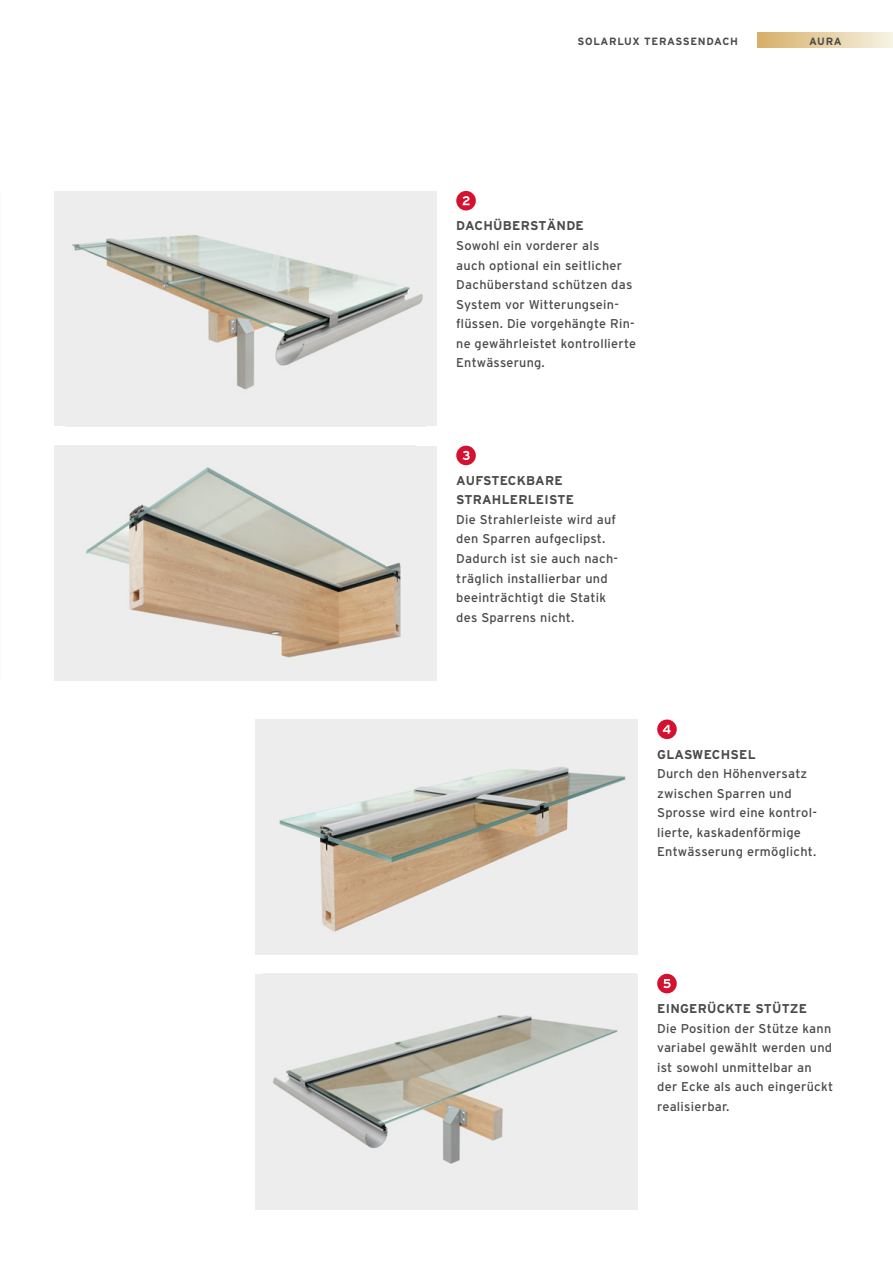
<style>
.page{position:relative;width:893px;height:1263px;background:#fff}
.page>*{position:absolute;margin:0;border:0;box-sizing:border-box;transform-origin:0 0}
.t1{font:12.75px/19.5px "Interstate";letter-spacing:.02em;color:#4a4a49}
.t2{font:700 12.75px/19.5px "Interstate";letter-spacing:.02em;color:#4a4a49}
.t3{font:700 10.5px "Interstate";letter-spacing:.065em;color:#4a4a49}
</style>
<div class="page">
<div style="left:54px;top:446px;width:383px;height:234px;background:#ededed"></div>
<img style="left:86px;top:467px;width:315px;height:191px">
<img style="left:255px;top:719px;width:383px;height:235px">
<div style="left:54px;top:191px;width:383px;height:235px;background:#ededed"></div>
<img style="left:72px;top:235px;width:351px;height:155px">
<div style="left:255px;top:974px;width:383px;height:235px;background:#ededed"></div>
<img style="left:273px;top:1015px;width:345px;height:149px">
<svg style="left:758px;top:33px;width:135px;height:15px;background:#e6d1a6"></svg>
<div style="left:456px;top:446px;width:20px;height:19px;background:#d51130;border-radius:50%"></div>
<svg style="left:462px;top:451px;width:8px;height:9px"></svg>
<div style="left:456px;top:191px;width:20px;height:19px;background:#d51130;border-radius:50%"></div>
<svg style="left:463px;top:196px;width:7px;height:9px"></svg>
<div style="left:657px;top:719px;width:20px;height:20px;background:#d51130;border-radius:50%"></div>
<svg style="left:663px;top:725px;width:8px;height:9px"></svg>
<div style="left:657px;top:974px;width:20px;height:19px;background:#d51130;border-radius:50%"></div>
<svg style="left:663px;top:979px;width:8px;height:9px"></svg>
<p class="t3" style="left:578px;top:35px;width:162px">SOLARLUX TERASSENDACH</p>
<p class="t3" style="left:809px;top:35px;width:34px">AURA</p>
<p class="t2" style="left:456px;top:216px;width:129px">DACHÜBERSTÄNDE</p>
<p class="t1" style="left:456px;top:236px;width:181px">Sowohl ein vorderer als<br>auch optional ein seitlicher<br>Dachüberstand schützen das<br>System vor Witterungsein&shy;flüssen. Die vorgehängte Rin&shy;ne gewährleistet kontrollierte<br>Entwässerung.</p>
<p class="t2" style="left:456px;top:470px;width:119px">AUFSTECKBARE<br>STRAHLERLEISTE</p>
<p class="t1" style="left:456px;top:510px;width:163px">Die Strahlerleiste wird auf den Sparren aufgeclipst.<br>Dadurch ist sie auch nach&shy;träglich installierbar und beeinträchtigt die Statik des Sparrens nicht.</p>
<p class="t2" style="left:657px;top:744px;width:100px">GLASWECHSEL</p>
<p class="t1" style="left:657px;top:764px;width:161px">Durch den Höhenversatz zwischen Sparren und<br>Sprosse wird eine kontrol&shy;lierte, kaskadenförmige<br>Entwässerung ermöglicht.</p>
<p class="t2" style="left:657px;top:998px;width:151px">EINGERÜCKTE STÜTZE</p>
<p class="t1" style="left:657px;top:1018px;width:177px">Die Position der Stütze kann variabel gewählt werden und ist sowohl unmittelbar an der Ecke als auch eingerückt realisierbar.</p>
</div>
